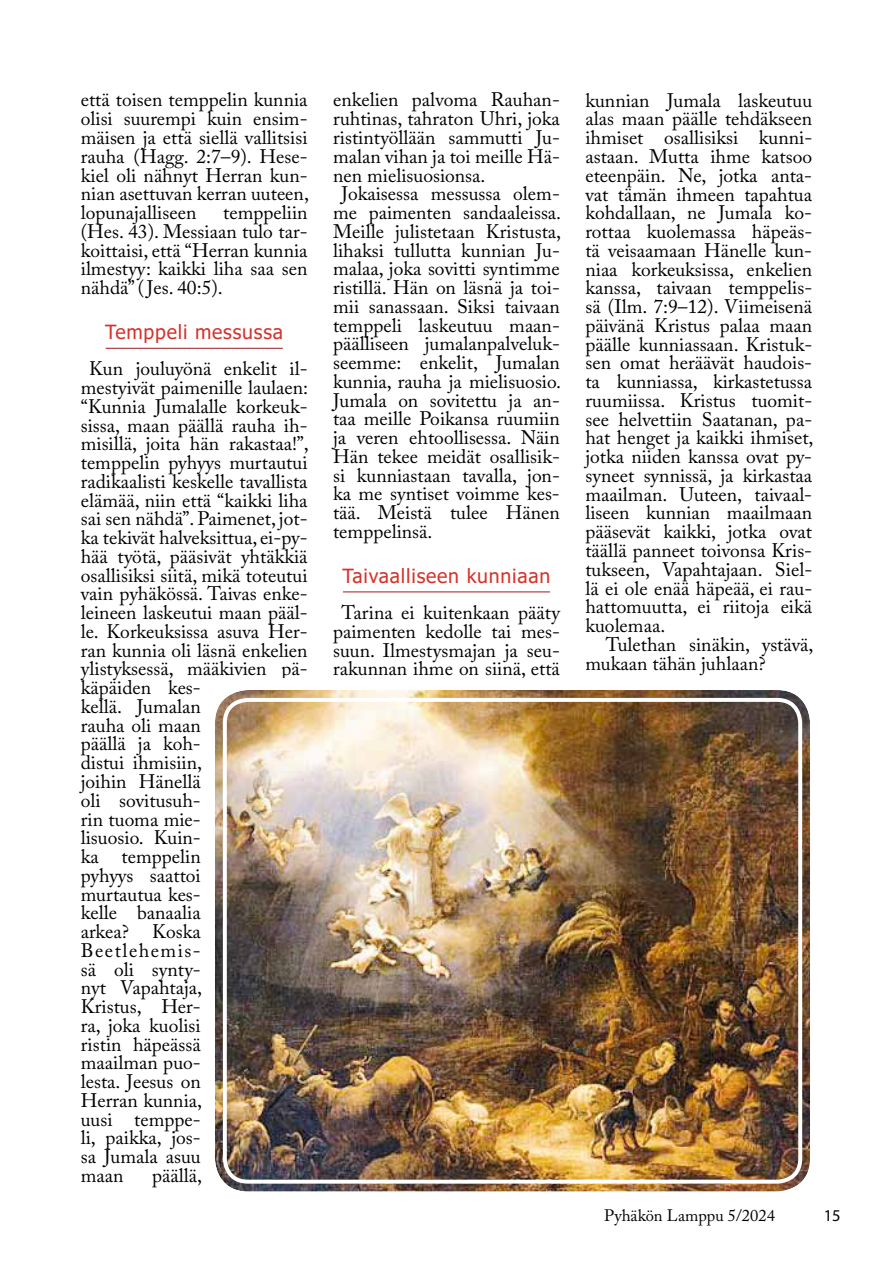
<style>
.page{position:relative;width:893px;height:1263px;background:#fff}
.page>*{position:absolute;margin:0;border:0;box-sizing:border-box;transform-origin:0 0}
.t1{font:19.5px/18.8px "Adobe Caslon Pro";color:#000;text-align:justify}
.t2{font:19.5px "Tahoma";letter-spacing:.04em;color:#d5332b}
.t3{font:16.5px "Adobe Caslon Pro";color:#000200}
.t4{font:16.5px "Myriad Pro";color:#000}
</style>
<div class="page">
<hr style="left:106px;top:348px;width:177px;height:1px;background:#9d1b1f">
<hr style="left:343px;top:591px;width:207px;height:1px;background:#9d1b1f">
<img style="left:216px;top:691px;width:593px;height:499px">
<div style="left:203px;top:678px;width:619px;height:525px;border:12px solid #fff;border-radius:39px"></div>
<div style="left:223px;top:698px;width:579px;height:485px;border:4px solid #fff;border-radius:23px"></div>
<p class="t1" style="left:81px;top:90px;width:230px">että toisen temppelin kunnia olisi suurempi kuin ensim&shy;mäisen ja että siellä vallitsisi rauha (Hagg. 2:7–9). Hese&shy;kiel oli nähnyt Herran kun&shy;nian asettuvan kerran uuteen, lopunajalliseen</p>
<p class="t1" style="left:81px;top:203px;width:228px;text-indent:142px">temppeliin (Hes. 43). Messiaan tulo tar&shy;koittaisi, että “Herran kunnia ilmestyy: kaikki liha saa sen nähdä” ( Jes. 40:5).</p>
<p class="t2" style="left:105px;top:319px;width:179px">Temppeli messussa</p>
<p class="t1" style="left:81px;top:359px;width:230px;text-align:left;text-indent:9px">Kun jouluyönä enkelit il&shy;mestyivät paimenille laulaen: “Kunnia Jumalalle korkeuk&shy;sissa, maan päällä rauha ih&shy;misillä, joita hän rakastaa!”, temppelin pyhyys murtautui radikaalisti keskelle tavallista elämää, niin että “kaikki liha sai sen nähdä”. Paimenet, jot&shy;ka tekivät halveksittua, ei-py&shy;hää työtä, pääsivät yhtäkkiä osallisiksi siitä, mikä toteutui vain pyhäkössä. Taivas enke&shy;leineen laskeutui maan pääl&shy;le. Korkeuksissa asuva Her&shy;ran kunnia oli läsnä enkelien ylistyksessä, määkivien pä&shy;käpäiden kes-<br>kellä. Jumalan<br>rauha oli maan<br>päällä ja koh-<br>distui ihmisiin,<br>joihin Hänellä<br>oli sovitusuh-<br>rin tuoma mie-<br>lisuosio. Kuin-<br>ka temppelin<br>pyhyys saattoi<br>murtautua kes-<br>kelle banaalia<br>arkea? Koska<br>Beetlehemis-<br>sä oli synty-<br>nyt Vapahtaja,<br>Kristus, Her-<br>ra, joka kuolisi<br>ristin häpeässä<br>maailman puo-<br>lesta. Jeesus on<br>Herran kunnia,<br>uusi temppe-<br>li, paikka, jos-<br>sa Jumala asuu<br>maan</p>
<p class="t1" style="left:152px;top:1166px;width:52px">päällä,</p>
<p class="t1" style="left:333px;top:90px;width:228px">enkelien palvoma Rauhan-</p>
<p class="t1" style="left:333px;top:109px;width:228px">ruhtinas, tahraton Uhri, joka</p>
<p class="t1" style="left:333px;top:128px;width:228px">ristintyöllään sammutti Ju-</p>
<p class="t1" style="left:333px;top:147px;width:228px">malan vihan ja toi meille Hä-</p>
<p class="t1" style="left:333px;top:165px;width:154px">nen mielisuosionsa.</p>
<p class="t1" style="left:342px;top:184px;width:220px">Jokaisessa messussa olem-</p>
<p class="t1" style="left:333px;top:203px;width:230px">me paimenten sandaaleissa.</p>
<p class="t1" style="left:333px;top:222px;width:230px">Meille julistetaan Kristusta,</p>
<p class="t1" style="left:333px;top:240px;width:228px">lihaksi tullutta kunnian Ju-</p>
<p class="t1" style="left:333px;top:259px;width:228px">malaa, joka sovitti syntimme</p>
<p class="t1" style="left:333px;top:278px;width:228px">ristillä. Hän on läsnä ja toi-</p>
<p class="t1" style="left:333px;top:297px;width:228px">mii sanassaan. Siksi taivaan</p>
<p class="t1" style="left:333px;top:315px;width:228px">temppeli laskeutuu maan-</p>
<p class="t1" style="left:333px;top:334px;width:228px">päälliseen jumalanpalveluk-</p>
<p class="t1" style="left:333px;top:353px;width:228px">seemme: enkelit, Jumalan</p>
<p class="t1" style="left:333px;top:372px;width:230px">kunnia, rauha ja mielisuosio.</p>
<p class="t1" style="left:333px;top:391px;width:228px">Jumala on sovitettu ja an-</p>
<p class="t1" style="left:333px;top:409px;width:228px">taa meille Poikansa ruumiin</p>
<p class="t1" style="left:333px;top:428px;width:228px">ja veren ehtoollisessa. Näin</p>
<p class="t1" style="left:333px;top:447px;width:228px">Hän tekee meidät osallisik-</p>
<p class="t1" style="left:333px;top:466px;width:228px">si kunniastaan tavalla, jon-</p>
<p class="t1" style="left:333px;top:484px;width:228px">ka me syntiset voimme kes-</p>
<p class="t1" style="left:333px;top:503px;width:228px">tää. Meistä tulee Hänen</p>
<p class="t1" style="left:333px;top:522px;width:101px">temppelinsä.</p>
<p class="t2" style="left:343px;top:563px;width:209px">Taivaalliseen kunniaan</p>
<p class="t1" style="left:333px;top:603px;width:228px;text-align:center">Tarina ei kuitenkaan pääty paimenten kedolle tai mes&shy;suun. Ilmestysmajan ja seu&shy;rakunnan ihme on siinä, että</p>
<p class="t1" style="left:585px;top:91px;width:230px">kunnian Jumala laskeutuu alas maan päälle tehdäkseen ihmiset osallisiksi kunni&shy;astaan. Mutta ihme katsoo eteenpäin. Ne, jotka anta&shy;vat tämän ihmeen tapahtua kohdallaan, ne Jumala ko&shy;rottaa kuolemassa häpeäs&shy;tä veisaamaan Hänelle kun&shy;niaa korkeuksissa, enkelien kanssa, taivaan temppelis&shy;sä (Ilm. 7:9–12). Viimeisenä päivänä Kristus palaa maan päälle kunniassaan. Kristuk&shy;sen omat heräävät haudois&shy;ta kunniassa, kirkastetussa ruumiissa. Kristus tuomit&shy;see helvettiin Saatanan, pa&shy;hat henget ja kaikki ihmiset, jotka niiden kanssa ovat py&shy;syneet synnissä, ja kirkastaa maailman. Uuteen, taivaal&shy;liseen kunnian maailmaan pääsevät kaikki, jotka ovat täällä panneet toivonsa Kris&shy;tukseen, Vapahtajaan. Siel&shy;lä ei ole enää häpeää, ei rau&shy;hattomuutta, ei riitoja eikä kuolemaa.</p>
<p class="t1" style="left:585px;top:635px;width:230px;text-indent:20px">Tulethan sinäkin, ystävä, mukaan tähän juhlaan?</p>
<p class="t3" style="left:604px;top:1206px;width:172px">Pyhäkön Lamppu 5/2024</p>
<p class="t4" style="left:824px;top:1206px;width:18px">15</p>
</div>
